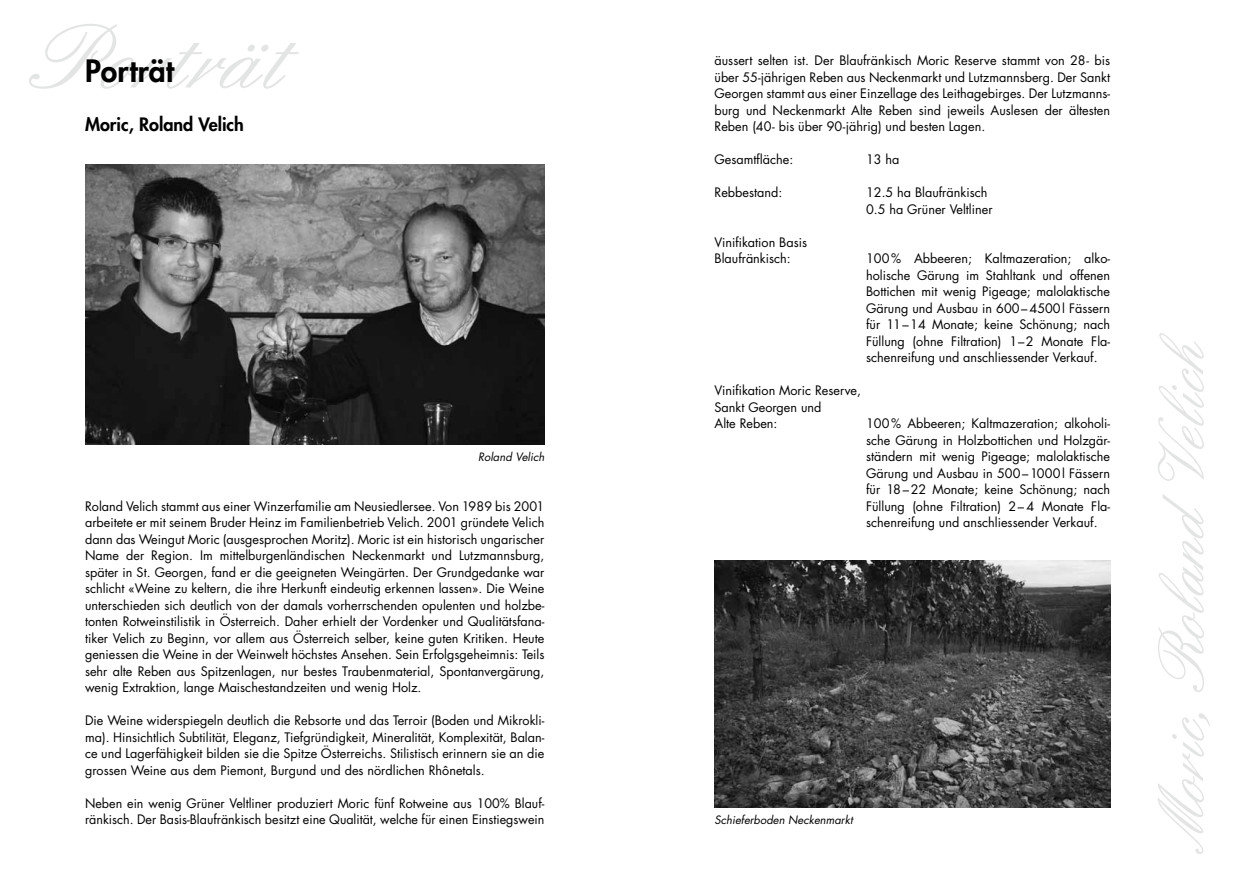
<style>
.page{position:relative;width:1259px;height:893px;background:#fff}
.page>*{position:absolute;margin:0;border:0;box-sizing:border-box;transform-origin:0 0}
.t1{font:69px "English 157 BT";color:#e3e4e4}
.t2{font:800 30px "Futura";color:#000}
.t3{font:800 18px "Futura";color:#000}
.t4{font:12.75px/16.5px "Futura";color:#000;text-align:justify}
.t5{font:italic 11.25px "Futura";color:#000}
</style>
<div class="page">
<svg style="left:29px;top:24px;width:270px;height:65px"></svg>
<img style="left:85px;top:164px;width:459px;height:281px">
<img style="left:714px;top:560px;width:396px;height:248px">
<h2 class="t2" style="left:85px;top:51px;width:90px">Porträt</h2>
<h3 class="t3" style="left:85px;top:113px;width:160px">Moric, Roland Velich</h3>
<p class="t5" style="left:478px;top:449px;width:68px">Roland Velich</p>
<p class="t4" style="left:85px;top:498px;width:461px">Roland Velich stammt aus einer Winzerfamilie am Neusiedlersee. Von 1989 bis 2001 arbeitete er mit seinem Bruder Heinz im Familienbetrieb Velich. 2001 gründete Velich dann das Weingut Moric (ausgesprochen Moritz). Moric ist ein historisch ungarischer Name der Region. Im mittelburgenländischen Neckenmarkt und Lutzmannsburg, später in St. Georgen, fand er die geeigneten Weingärten. Der Grundgedanke war schlicht «Weine zu keltern, die ihre Herkunft eindeutig erkennen lassen». Die Weine unterschieden sich deutlich von der damals vorherrschenden opulenten und holzbe&shy;tonten Rotweinstilistik in Österreich. Daher erhielt der Vordenker und Qualitätsfana&shy;tiker Velich zu Beginn, vor allem aus Österreich selber, keine guten Kritiken. Heute geniessen die Weine in der Weinwelt höchstes Ansehen. Sein Erfolgsgeheimnis: Teils sehr alte Reben aus Spitzenlagen, nur bestes Traubenmaterial, Spontanvergärung, wenig Extraktion, lange Maischestandzeiten und wenig Holz.</p>
<p class="t4" style="left:85px;top:712px;width:461px">Die Weine widerspiegeln deutlich die Rebsorte und das Terroir (Boden und Mikrokli&shy;ma). Hinsichtlich Subtilität, Eleganz, Tiefgründigkeit, Mineralität, Komplexität, Balan&shy;ce und Lagerfähigkeit bilden sie die Spitze Österreichs. Stilistisch erinnern sie an die grossen Weine aus dem Piemont, Burgund und des nördlichen Rhônetals.</p>
<p class="t4" style="left:85px;top:795px;width:461px">Neben ein wenig Grüner Veltliner produziert Moric fünf Rotweine aus 100% Blauf&shy;ränkisch. Der Basis-Blaufränkisch besitzt eine Qualität, welche für einen Einstiegswein</p>
<p class="t4" style="left:714px;top:52px;width:397px">äussert selten ist. Der Blaufränkisch Moric Reserve stammt von 28- bis über 55-jährigen Reben aus Neckenmarkt und Lutzmannsberg. Der Sankt Georgen stammt aus einer Einzellage des Leithagebirges. Der Lutzmanns&shy;burg und Neckenmarkt Alte Reben sind jeweils Auslesen der ältesten Reben (40- bis über 90-jährig) und besten Lagen.</p>
<p class="t4" style="left:714px;top:151px;width:80px">Gesamtfläche:</p>
<p class="t4" style="left:866px;top:151px;width:35px">13 ha</p>
<p class="t4" style="left:714px;top:184px;width:69px">Rebbestand:</p>
<p class="t4" style="left:866px;top:184px;width:128px">12.5 ha Blaufränkisch<br>0.5 ha Grüner Veltliner</p>
<p class="t4" style="left:714px;top:234px;width:94px">Vinifikation Basis<br>Blaufränkisch:</p>
<p class="t4" style="left:866px;top:250px;width:245px">100% Abbeeren; Kaltmazeration; alko&shy;holische Gärung im Stahltank und offenen Bottichen mit wenig Pigeage; malolaktische Gärung und Ausbau in 600– 4500l Fässern für 11–14 Monate; keine Schönung; nach Füllung (ohne Filtration) 1–2 Monate Fla&shy;schenreifung und anschliessender Verkauf.</p>
<p class="t4" style="left:714px;top:382px;width:148px;text-align:left">Vinifikation Moric Reserve,<br>Sankt Georgen und<br>Alte Reben:</p>
<p class="t4" style="left:866px;top:415px;width:245px">100% Abbeeren; Kaltmazeration; alkoholi&shy;sche Gärung in Holzbottichen und Holzgär&shy;ständern mit wenig Pigeage; malolaktische Gärung und Ausbau in 500–1000l Fässern für 18–22 Monate; keine Schönung; nach Füllung (ohne Filtration) 2– 4 Monate Fla&shy;schenreifung und anschliessender Verkauf.</p>
<p class="t5" style="left:714px;top:812px;width:140px">Schieferboden Neckenmarkt</p>
<h1 class="t1" style="left:1145px;top:836px;width:522px;rotate:-90deg">Moric,Roland Velich</h1>
</div>
